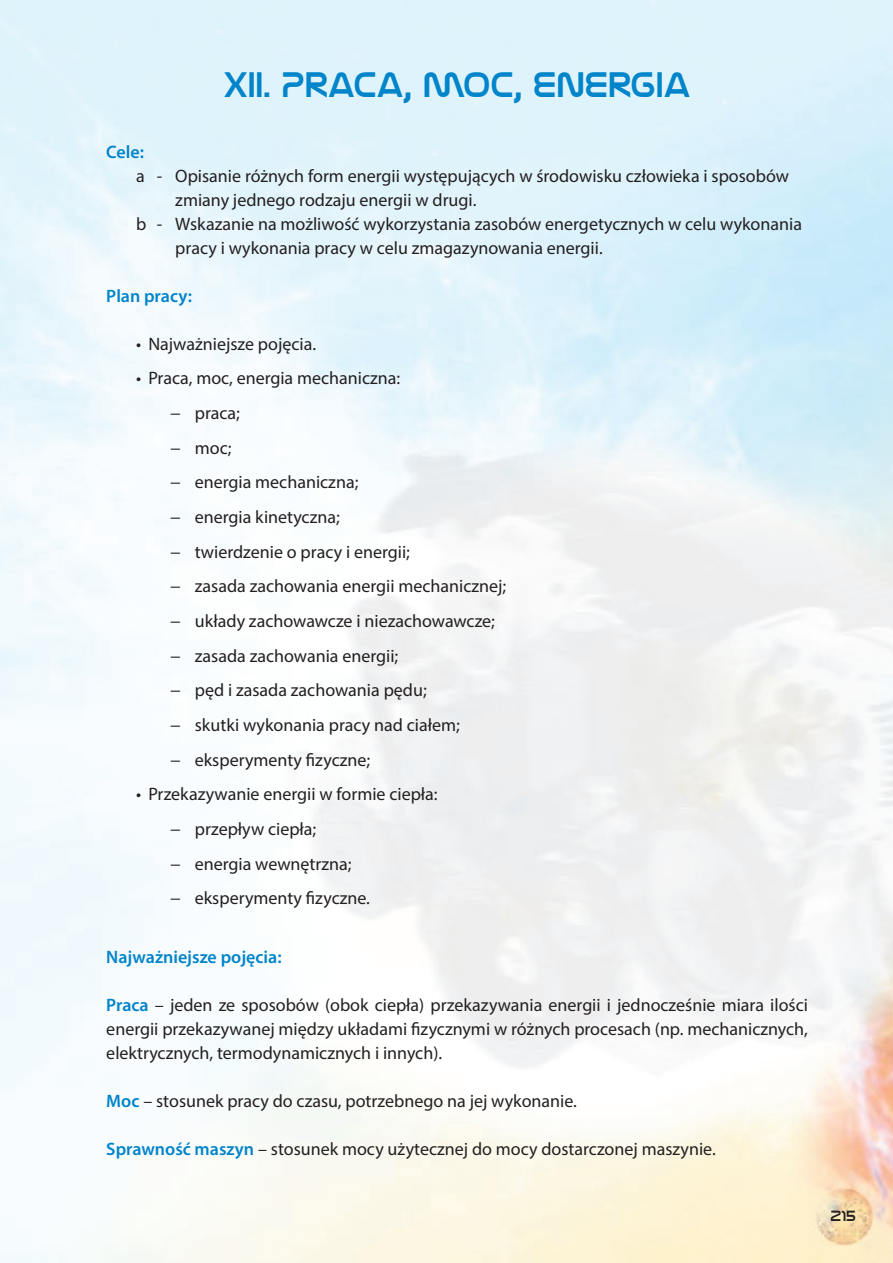
<style>
.page{position:relative;width:893px;height:1263px;background:#fff}
.page>*{position:absolute;margin:0;border:0;box-sizing:border-box;transform-origin:0 0}
.t1{font:36px "Nasalization Rg";color:#0084ca}
.t2{font:18px/34.7px "Myriad Pro";color:#231f20}
.t3{font:600 18px "Myriad Pro";color:#0084ca}
.t4{font:15px "Nasalization Rg";color:#231f20}
.s1{font-weight:600;color:#0084ca}
</style>
<div class="page">
<h1 class="t1" style="left:224px;top:64px;width:468px">XII. PRACA, MOC, ENERGIA</h1>
<p class="t3" style="left:106px;top:140px;width:39px">Cele:</p>
<p class="t2" style="left:136px;top:158px;width:654px">a - Opisanie różnych form energii występujących w środowisku człowieka i sposobów</p>
<p class="t2" style="left:175px;top:182px;width:303px">zmiany jednego rodzaju energii w drugi.</p>
<p class="t2" style="left:136px;top:206px;width:667px">b - Wskazanie na możliwość wykorzystania zasobów energetycznych w celu wykonania</p>
<p class="t2" style="left:175px;top:230px;width:429px">pracy i wykonania pracy w celu zmagazynowania energii.</p>
<p class="t3" style="left:106px;top:284px;width:87px">Plan pracy:</p>
<p class="t2" style="left:136px;top:326px;width:182px">• Najważniejsze pojęcia.</p>
<p class="t2" style="left:170px;top:361px;width:338px;text-indent:-34px">• Praca, moc, energia mechaniczna:<br>− praca;<br>− moc;<br>− energia mechaniczna;<br>− energia kinetyczna;<br>− twierdzenie o pracy i energii;<br>− zasada zachowania energii mechanicznej; − układy zachowawcze i niezachowawcze; − zasada zachowania energii;<br>− pęd i zasada zachowania pędu;<br>− skutki wykonania pracy nad ciałem;<br>− eksperymenty fizyczne;</p>
<p class="t2" style="left:170px;top:777px;width:269px;text-indent:-34px">• Przekazywanie energii w formie ciepła: − przepływ ciepła;<br>− energia wewnętrzna;<br>− eksperymenty fizyczne.</p>
<p class="t3" style="left:106px;top:945px;width:177px">Najważniejsze pojęcia:</p>
<p class="t2" style="left:106px;top:993px;width:703px;line-height:24px;text-align:justify"><span class="s1">Praca</span> – jeden ze sposobów (obok ciepła) przekazywania energii i jednocześnie miara ilości energii przekazywanej między układami fizycznymi w różnych procesach (np. mechanicznych, elektrycznych, termodynamicznych i innych).</p>
<p class="t2" style="left:106px;top:1083px;width:472px"><span class="s1">Moc</span> – stosunek pracy do czasu, potrzebnego na jej wykonanie.</p>
<p class="t2" style="left:106px;top:1131px;width:611px"><span class="s1">Sprawność maszyn</span> – stosunek mocy użytecznej do mocy dostarczonej maszynie.</p>
<p class="t4" style="left:830px;top:1207px;width:28px">215</p>
</div>
